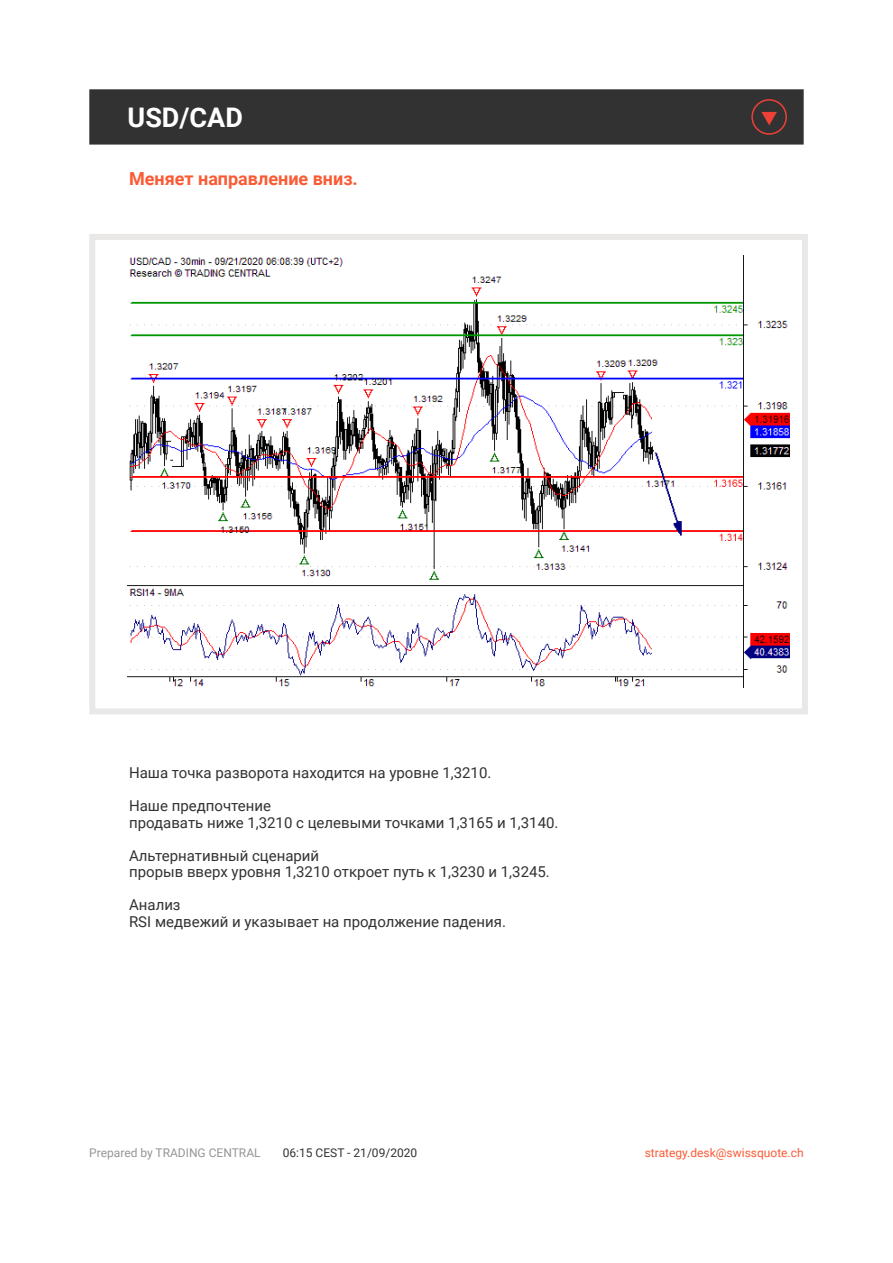
<style>
.page{position:relative;width:893px;height:1263px;background:#fff}
.page>*{position:absolute;margin:0;border:0;box-sizing:border-box;transform-origin:0 0}
.t1{font:700 27px "Roboto";color:#fff}
.t2{font:700 18px "Roboto";color:#fa5b35}
.t3{font:15px/16.5px "Roboto";color:#323232}
.t4{font:12px "Roboto";color:#fa5b35}
.t5{font:12px "Roboto";color:#939598}
.t6{font:12px "Roboto";color:#323232}
</style>
<div class="page">
<div style="left:89px;top:234px;width:719px;height:480px;border:6px solid #e9e8e7"></div>
<div style="left:89px;top:89px;width:715px;height:56px;background:#323232;border:2px solid #323232"></div>
<img style="left:128px;top:255px;width:661px;height:432px">
<svg style="left:751px;top:99px;width:36px;height:36px"></svg>
<h1 class="t1" style="left:128px;top:98px;width:117px">USD/CAD</h1>
<p class="t2" style="left:129px;top:166px;width:230px">Меняет направление вниз.</p>
<p class="t3" style="left:129px;top:764px;width:364px">Наша точка разворота находится на уровне 1,3210.</p>
<p class="t3" style="left:129px;top:797px;width:431px">Наше предпочтение<br>продавать ниже 1,3210 с целевыми точками 1,3165 и 1,3140.</p>
<p class="t3" style="left:129px;top:846px;width:422px">Альтернативный сценарий<br>прорыв вверх уровня 1,3210 откроет путь к 1,3230 и 1,3245.</p>
<p class="t3" style="left:129px;top:896px;width:378px">Анализ<br>RSI медвежий и указывает на продолжение падения.</p>
<p class="t5" style="left:89px;top:1144px;width:173px">Prepared by TRADING CENTRAL</p>
<p class="t6" style="left:283px;top:1144px;width:136px">06:15 CEST - 21/09/2020</p>
<p class="t4" style="left:645px;top:1144px;width:160px">strategy.desk@swissquote.ch</p>
</div>
